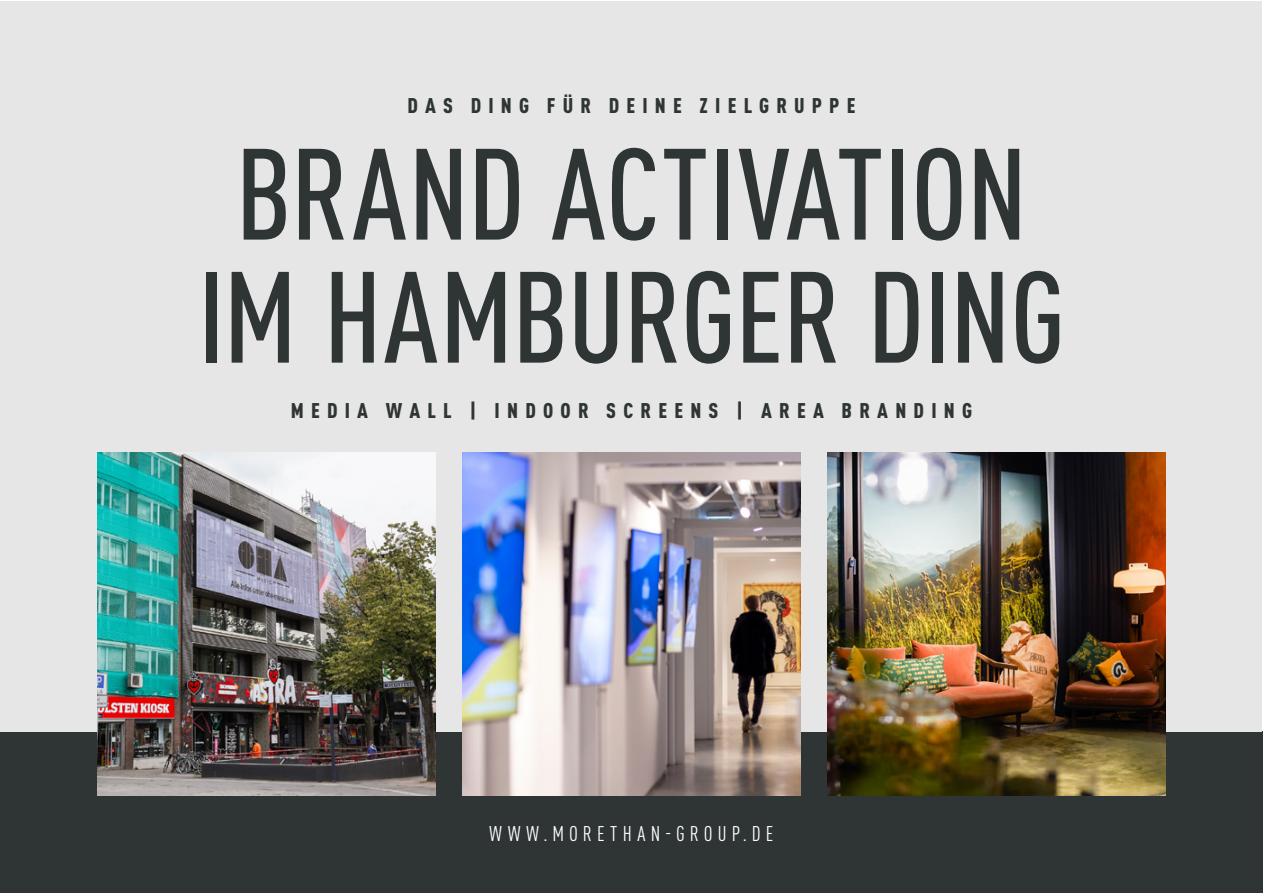
<style>
.page{position:relative;width:1263px;height:893px;background:#fff}
.page>*{position:absolute;margin:0;border:0;box-sizing:border-box;transform-origin:0 0}
.t1{font:500 condensed 127.5px/123px "DIN Pro";letter-spacing:-.005em;color:#2f3434}
.t2{font:900 condensed 21px "DIN Pro";letter-spacing:.345em;color:#2f3434}
.t3{font:condensed 21px "DIN Pro";letter-spacing:.24em;color:#fff}
</style>
<div class="page">
<div style="left:0;top:731px;width:1263px;height:162px;background:#2f3434"></div>
<div style="left:1px;top:1px;width:1261px;height:730px;background:#e6e6e6"></div>
<img style="left:98px;top:453px;width:338px;height:342px">
<img style="left:463px;top:453px;width:337px;height:342px">
<img style="left:827px;top:453px;width:338px;height:342px">
<p class="t2" style="left:407px;top:89px;width:449px">DAS DING FÜR DEINE ZIELGRUPPE</p>
<h1 class="t1" style="left:197px;top:122px;width:869px">BRAND ACTIVATION<br>IM HAMBURGER DING</h1>
<p class="t2" style="left:291px;top:394px;width:683px">MEDIA WALL | INDOOR SCREENS | AREA BRANDING</p>
<p class="t3" style="left:489px;top:819px;width:285px">WWW.MORETHAN-GROUP.DE</p>
</div>
